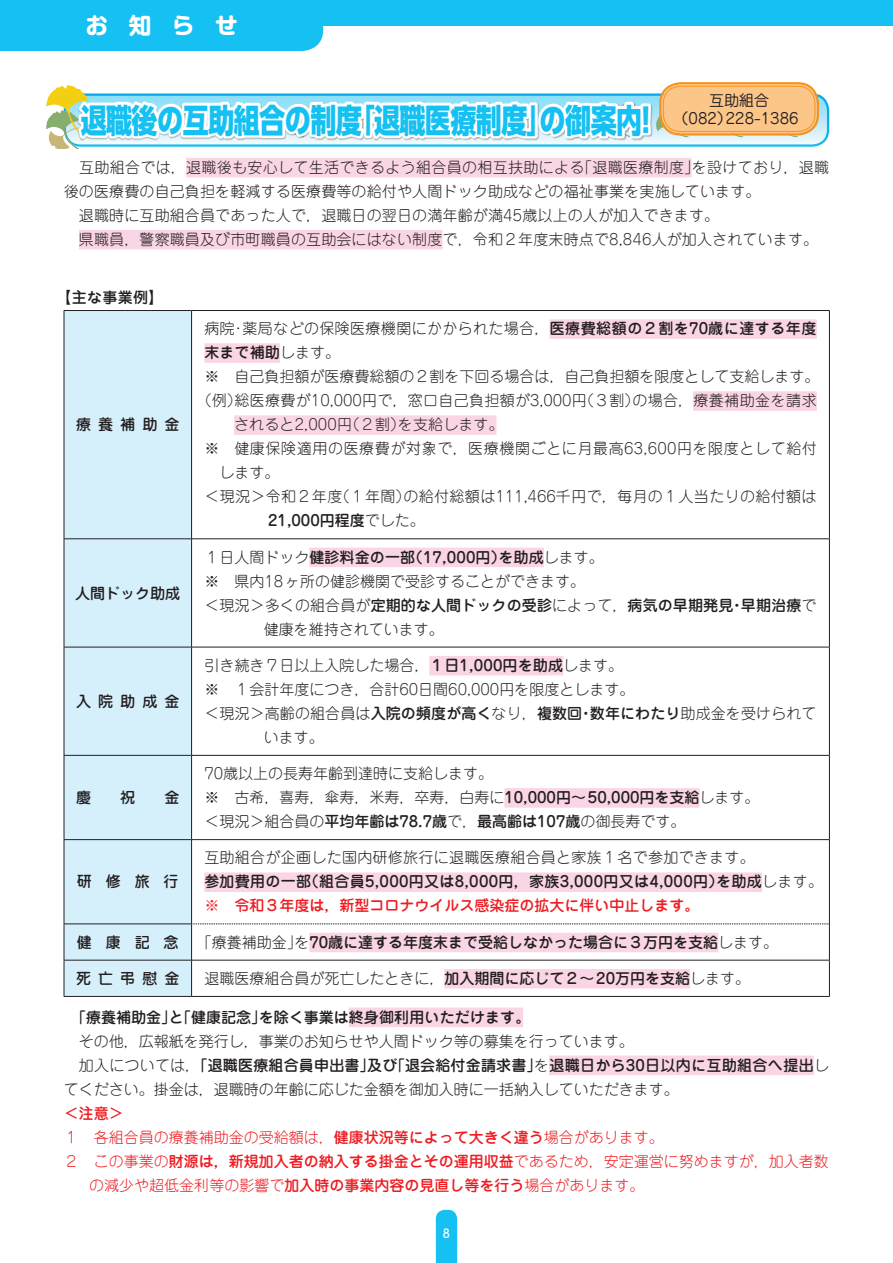
<style>
.page{position:relative;width:893px;height:1263px;background:#fff}
.page>*{position:absolute;margin:0;border:0;box-sizing:border-box;transform-origin:0 0}
.t1{font:800 33px "UD Shin Go Pr 6 N";letter-spacing:-.025em;color:#15c0f2;scale:.79 1}
.t2{font:700 22.5px "Shin M Go Pr 6";color:#fff}
.t3{font:300 15px/24px "Jun 101 Pro";letter-spacing:.01em;color:#231f20}
.t4{font:500 15px/24px "Jun 34 Pro";letter-spacing:.01em;color:#231f20}
.t5{font:300 15px "Jun 101 Pro";color:#ee1d23}
.t6{font:300 15px "Jun 101 Pro";letter-spacing:.04em;color:#231f20}
.t7{font:15px/18px "Jun 201 Pro";color:#231f20;text-align:center}
.t8{font:500 15px "Jun 34 Pro";color:#ee1d23}
.t9{font:500 12px "UD Shin Go Pr 6 N";color:#fff;scale:.9 1}
.s1{font-family:"Jun 34 Pro";font-weight:500}
.s2{font-family:"Jun 101 Pro";font-weight:300}
.s3{color:#ee1d23}
</style>
<div class="page">
<div style="left:79px;top:230px;width:364px;height:19px;background:#fad5e5"></div>
<svg style="left:64px;top:94px;width:765px;height:53px;background:#b4e5f4"></svg>
<svg style="left:711px;top:136px;width:40px;height:1px"></svg>
<svg style="left:765px;top:131px;width:41px;height:6px"></svg>
<svg style="left:46px;top:85px;width:650px;height:93px"></svg>
<div style="left:661px;top:84px;width:156px;height:49px;background:#fdc689;border-radius:19px"></div>
<div style="left:659px;top:82px;width:160px;height:54px;border:2px solid #f7931d;border-radius:20px"></div>
<div style="left:663px;top:86px;width:152px;height:46px;border:1px solid #f7931d;border-radius:17px"></div>
<div style="left:349px;top:1007px;width:174px;height:20px;background:#fad5e5"></div>
<div style="left:549px;top:1055px;width:265px;height:20px;background:#fad5e5"></div>
<div style="left:65px;top:311px;width:126px;height:685px;background:#d6f0fb"></div>
<hr style="left:192px;top:310px;width:638px;height:1px;background:#231f20">
<hr style="left:191px;top:311px;width:1px;height:228px;background:#231f20">
<hr style="left:829px;top:311px;width:1px;height:228px;background:#231f20">
<hr style="left:192px;top:538px;width:638px;height:1px;background:#231f20">
<hr style="left:191px;top:539px;width:1px;height:108px;background:#231f20">
<hr style="left:829px;top:539px;width:1px;height:108px;background:#231f20">
<hr style="left:192px;top:647px;width:638px;height:1px;background:#231f20">
<hr style="left:191px;top:647px;width:1px;height:108px;background:#231f20">
<hr style="left:829px;top:647px;width:1px;height:108px;background:#231f20">
<hr style="left:192px;top:755px;width:638px;height:1px;background:#231f20">
<hr style="left:191px;top:755px;width:1px;height:84px;background:#231f20">
<hr style="left:829px;top:755px;width:1px;height:84px;background:#231f20">
<hr style="left:192px;top:839px;width:638px;height:1px;background:#231f20">
<hr style="left:191px;top:840px;width:1px;height:84px;background:#231f20">
<hr style="left:829px;top:840px;width:1px;height:84px;background:#231f20">
<hr style="left:191px;top:924px;width:1px;height:36px;background:#231f20">
<hr style="left:829px;top:924px;width:1px;height:36px;background:#231f20">
<hr style="left:192px;top:960px;width:638px;height:1px;background:#231f20">
<hr style="left:191px;top:960px;width:1px;height:36px;background:#231f20">
<hr style="left:829px;top:960px;width:1px;height:36px;background:#231f20">
<hr style="left:192px;top:996px;width:638px;height:1px;background:#231f20">
<svg style="left:192px;top:924px;width:637px;height:1px"></svg>
<hr style="left:64px;top:924px;width:128px;height:1px;background:#231f20">
<hr style="left:64px;top:311px;width:1px;height:228px;background:#231f20">
<hr style="left:64px;top:539px;width:1px;height:108px;background:#231f20">
<hr style="left:64px;top:647px;width:1px;height:108px;background:#231f20">
<hr style="left:64px;top:755px;width:1px;height:84px;background:#231f20">
<hr style="left:64px;top:840px;width:1px;height:84px;background:#231f20">
<hr style="left:64px;top:924px;width:1px;height:36px;background:#231f20">
<hr style="left:64px;top:960px;width:1px;height:36px;background:#231f20">
<hr style="left:64px;top:310px;width:128px;height:1px;background:#231f20">
<hr style="left:64px;top:538px;width:128px;height:1px;background:#231f20">
<hr style="left:64px;top:647px;width:128px;height:1px;background:#231f20">
<hr style="left:64px;top:755px;width:128px;height:1px;background:#231f20">
<hr style="left:64px;top:839px;width:128px;height:1px;background:#231f20">
<hr style="left:64px;top:960px;width:128px;height:1px;background:#231f20">
<hr style="left:64px;top:996px;width:128px;height:1px;background:#231f20">
<div style="left:549px;top:319px;width:268px;height:20px;background:#fad5e5"></div>
<div style="left:204px;top:343px;width:76px;height:20px;background:#fad5e5"></div>
<div style="left:693px;top:391px;width:124px;height:20px;background:#fad5e5"></div>
<div style="left:234px;top:415px;width:262px;height:20px;background:#fad5e5"></div>
<div style="left:309px;top:548px;width:235px;height:19px;background:#fad5e5"></div>
<div style="left:429px;top:656px;width:134px;height:19px;background:#fad5e5"></div>
<div style="left:504px;top:788px;width:196px;height:20px;background:#fad5e5"></div>
<div style="left:204px;top:872px;width:558px;height:20px;background:#fad5e5"></div>
<div style="left:309px;top:933px;width:409px;height:19px;background:#fad5e5"></div>
<div style="left:444px;top:969px;width:246px;height:19px;background:#fad5e5"></div>
<svg style="left:436px;top:1210px;width:21px;height:53px"></svg>
<div style="left:0;top:0;width:323px;height:51px;background:#15c0f2"></div>
<div style="left:298px;top:0;width:595px;height:26px;background:#15c0f2"></div>
<h2 class="t2" style="left:86px;top:6px;width:154px">お知らせ</h2>
<h1 class="t1" style="left:81px;top:93px;width:733px">退職後の互助組合の制度「退職医療制度」の御案内！</h1>
<p class="t7" style="left:674px;top:89px;width:127px">互助組合<br>（082）228-1386</p>
<p class="t3" style="left:64px;top:153px;width:767px">　互助組合では，退職後も安心して生活できるよう組合員の相互扶助による「退職医療制度」を設けており，退職後の医療費の自己負担を軽減する医療費等の給付や人間ドック助成などの福祉事業を実施しています。<br>　退職時に互助組合員であった人で，退職日の翌日の満年齢が満45歳以上の人が加入できます。</p>
<p class="t3" style="left:79px;top:225px;width:741px">県職員，警察職員及び市町職員の互助会にはない制度で，令和２年度末時点で8,846人が加入されています。</p>
<p class="t4" style="left:56px;top:284px;width:109px">【主な事業例】</p>
<p class="t4" style="left:76px;top:411px;width:105px">療養補助金</p>
<p class="t4" style="left:75px;top:579px;width:106px">人間ドック助成</p>
<p class="t4" style="left:76px;top:688px;width:105px">入院助成金</p>
<p class="t4" style="left:76px;top:784px;width:105px">慶　祝　金</p>
<p class="t3" style="left:204px;top:315px;width:614px">病院・薬局などの保険医療機関にかかられた場合，<span class="s1">医療費総額の２割を70歳に達する年度</span></p>
<p class="t4" style="left:204px;top:339px;width:137px">末まで補助<span class="s2">します。</span></p>
<p class="t3" style="left:204px;top:363px;width:617px">※　自己負担額が医療費総額の２割を下回る場合は，自己負担額を限度として支給します。</p>
<p class="t3" style="left:197px;top:387px;width:621px">（例）総医療費が10,000円で，窓口自己負担額が3,000円（３割）の場合，療養補助金を請求</p>
<p class="t3" style="left:234px;top:411px;width:271px">されると2,000円（２割）を支給します。</p>
<p class="t6" style="left:204px;top:437px;width:614px">※　健康保険適用の医療費が対象で，医療機関ごとに月最高63,600円を限度として給付</p>
<p class="t3" style="left:204px;top:459px;width:76px">　します。</p>
<p class="t3" style="left:204px;top:483px;width:614px">＜現況＞令和２年度（１年間）の給付総額は111,466千円で，毎月の１人当たりの給付額は</p>
<p class="t4" style="left:268px;top:507px;width:158px">21,000円程度<span class="s2">でした。</span></p>
<p class="t4" style="left:204px;top:543px;width:401px"><span class="s2">１日人間ドック</span>健診料金の一部（17,000円）を助成<span class="s2">します。</span></p>
<p class="t3" style="left:204px;top:567px;width:382px">※　県内18ヶ所の健診機関で受診することができます。</p>
<p class="t4" style="left:204px;top:591px;width:614px"><span class="s2">＜現況＞多くの組合員が</span>定期的な人間ドックの受診<span class="s2">によって，</span>病気の早期発見・早期治療<span class="s2">で</span></p>
<p class="t3" style="left:264px;top:615px;width:182px">健康を維持されています。</p>
<p class="t3" style="left:204px;top:651px;width:420px">引き続き７日以上入院した場合，<span class="s1">１日1,000円を助成</span>します。</p>
<p class="t3" style="left:204px;top:675px;width:432px">※　１会計年度につき，合計60日間60,000円を限度とします。</p>
<p class="t3" style="left:204px;top:699px;width:614px">＜現況＞高齢の組合員は<span class="s1">入院の頻度が高く</span>なり，<span class="s1">複数回・数年にわたり</span>助成金を受けられて</p>
<p class="t3" style="left:264px;top:723px;width:61px">います。</p>
<p class="t3" style="left:204px;top:760px;width:557px">70歳以上の長寿年齢到達時に支給します。<br>※　古希，喜寿，傘寿，米寿，卒寿，白寿に<span class="s1">10,000円～50,000円を支給</span>します。</p>
<p class="t4" style="left:204px;top:808px;width:483px"><span class="s2">＜現況＞組合員の</span>平均年齢は78.7歳<span class="s2">で，</span>最高齢は107歳<span class="s2">の御長寿です。</span></p>
<p class="t3" style="left:204px;top:844px;width:552px">互助組合が企画した国内研修旅行に退職医療組合員と家族１名で参加できます。</p>
<p class="t4" style="left:204px;top:868px;width:620px">参加費用の一部（組合員5,000円又は8,000円，家族3,000円又は4,000円）を助成<span class="s2">します。</span><span class="s3">※ 令和３年度は，新型コロナウイルス感染症の拡大に伴い中止します。</span></p>
<p class="t4" style="left:77px;top:928px;width:703px">健 康 記 念 <span class="s2">「療養補助金」を</span>70歳に達する年度末まで受給しなかった場合に３万円を支給<span class="s2">します。</span></p>
<p class="t4" style="left:76px;top:965px;width:105px">死亡弔慰金</p>
<p class="t3" style="left:204px;top:964px;width:547px">退職医療組合員が死亡したときに，<span class="s1">加入期間に応じて２～20万円を支給</span>します。</p>
<p class="t4" style="left:71px;top:1003px;width:461px">「療養補助金」と「健康記念」を除く事業は終身御利用いただけます。</p>
<p class="t3" style="left:64px;top:1027px;width:572px">　その他，広報紙を発行し，事業のお知らせや人間ドック等の募集を行っています。</p>
<p class="t4" style="left:64px;top:1051px;width:767px"><span class="s2">　加入については，</span>「退職医療組合員申出書」及び「退会給付金請求書」<span class="s2">を</span>退職日から30日以内に互助組合へ提出<span class="s2">し</span></p>
<p class="t3" style="left:64px;top:1075px;width:616px">てください。掛金は，退職時の年齢に応じた金額を御加入時に一括納入していただきます。</p>
<p class="t8" style="left:64px;top:1101px;width:61px">＜注意＞</p>
<p class="t5" style="left:64px;top:1125px;width:602px">１　各組合員の療養補助金の受給額は，<span class="s1">健康状況等によって大きく違う</span>場合があります。</p>
<p class="t5" style="left:64px;top:1149px;width:767px">２　この事業の<span class="s1">財源は，新規加入者の納入する掛金とその運用収益</span>であるため，安定運営に努めますが，加入者数</p>
<p class="t5" style="left:89px;top:1173px;width:556px">の減少や超低金利等の影響で<span class="s1">加入時の事業内容の見直し等を行う</span>場合があります。</p>
<p class="t4" style="left:77px;top:868px;width:103px">研修旅行</p>
<p class="t9" style="left:443px;top:1223px;width:9px">8</p>
</div>
